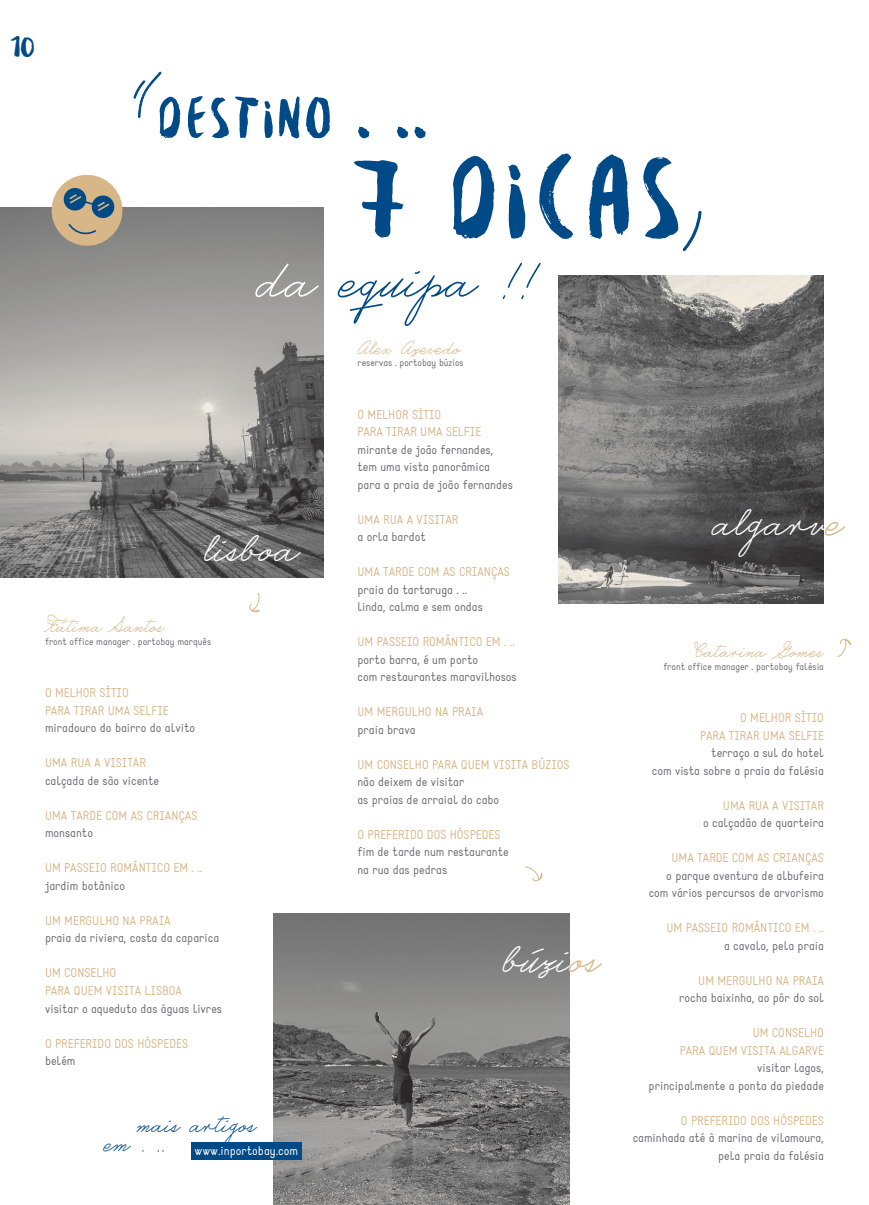
<style>
.page{position:relative;width:869px;height:1205px;background:#fff}
.page>*{position:absolute;margin:0;border:0;box-sizing:border-box;transform-origin:0 0}
.t1{font:125px "Besom";letter-spacing:.03em;color:#004a87}
.t2{font:62.5px "Besom";letter-spacing:.03em;color:#004a87}
.t3{font:56.25px "Castro Script";color:#004a87}
.t4{font:43.75px "Castro Script";letter-spacing:.005em;color:#fff}
.t5{font:31.25px "Besom";color:#004a87}
.t6{font:25px/18.8px "Castro Script";color:#004a87}
.t7{font:20px "Castro Script";color:#d7b688}
.t8{font:12.5px/17.5px "Static";color:#6d6f71}
.t9{font:12.5px/17.5px "Static";color:#d7b688}
.t10{font:12.5px "Static";color:#fff}
.t11{font:10px "Static";color:#6d6f71}
.s1{color:#fff}
.s2{color:#d7b688}
</style>
<div class="page">
<img style="left:0;top:207px;width:324px;height:371px">
<img style="left:558px;top:276px;width:265px;height:327px">
<img style="left:273px;top:913px;width:296px;height:292px">
<svg style="left:249px;top:592px;width:11px;height:21px"></svg>
<svg style="left:525px;top:866px;width:18px;height:16px"></svg>
<svg style="left:361px;top:202px;width:42px;height:8px"></svg>
<svg style="left:682px;top:211px;width:19px;height:40px"></svg>
<svg style="left:133px;top:71px;width:29px;height:47px"></svg>
<svg style="left:837px;top:639px;width:14px;height:18px"></svg>
<div style="left:190px;top:1142px;width:111px;height:18px;background:#004a87"></div>
<svg style="left:48px;top:174px;width:78px;height:76px;background:#afa897"></svg>
<h3 class="t5" style="left:10px;top:24px;width:26px">10</h3>
<h2 class="t2" style="left:156px;top:72px;width:272px">DESTINO . ..</h2>
<h1 class="t1" style="left:352px;top:107px;width:331px">7 DICAS</h1>
<h3 class="t3" style="left:259px;top:244px;width:281px"><span class="s1">da</span> equipa !!</h3>
<h3 class="t4" style="left:206px;top:520px;width:95px">lisboa</h3>
<h3 class="t7" style="left:45px;top:614px;width:121px">Fátima Santos</h3>
<p class="t11" style="left:45px;top:635px;width:167px">front office manager . portobay marquês</p>
<p class="t9" style="left:45px;top:685px;width:125px">O MELHOR SÍTIO<br>PARA TIRAR UMA SELFIE</p>
<p class="t8" style="left:45px;top:720px;width:152px">miradouro do bairro do alvito</p>
<p class="t9" style="left:45px;top:755px;width:102px">UMA RUA A VISITAR</p>
<p class="t8" style="left:45px;top:772px;width:116px">calçada de são vicente</p>
<p class="t9" style="left:45px;top:807px;width:154px">UMA TARDE COM AS CRIANÇAS</p>
<p class="t8" style="left:45px;top:825px;width:49px">monsanto</p>
<p class="t9" style="left:45px;top:860px;width:159px">UM PASSEIO ROMÂNTICO EM . ..</p>
<p class="t8" style="left:45px;top:877px;width:81px">jardim botânico</p>
<p class="t9" style="left:45px;top:912px;width:127px">UM MERGULHO NA PRAIA</p>
<p class="t8" style="left:45px;top:930px;width:175px">praia da riviera, costa da caparica</p>
<p class="t9" style="left:45px;top:965px;width:138px">UM CONSELHO<br>PARA QUEM VISITA LISBOA</p>
<p class="t8" style="left:45px;top:1000px;width:178px">visitar o aqueduto das águas livres</p>
<p class="t9" style="left:45px;top:1035px;width:144px">O PREFERIDO DOS HÓSPEDES</p>
<p class="t8" style="left:45px;top:1052px;width:32px">belém</p>
<h3 class="t6" style="left:105px;top:1114px;width:153px;text-indent:32px">mais artigos em . ..</h3>
<p class="t10" style="left:194px;top:1143px;width:105px">www.inportobay.com</p>
<h3 class="t7" style="left:357px;top:335px;width:105px">Alex Azevedo</h3>
<p class="t11" style="left:357px;top:357px;width:108px">reservas . portobay búzios</p>
<p class="t9" style="left:357px;top:406px;width:125px">O MELHOR SÍTIO<br>PARA TIRAR UMA SELFIE</p>
<p class="t8" style="left:357px;top:441px;width:157px">mirante de joão fernandes, tem uma vista panorâmica para a praia de joão fernandes</p>
<p class="t9" style="left:357px;top:511px;width:102px">UMA RUA A VISITAR</p>
<p class="t8" style="left:357px;top:528px;width:70px">a orla bardot</p>
<p class="t9" style="left:357px;top:563px;width:154px">UMA TARDE COM AS CRIANÇAS</p>
<p class="t8" style="left:357px;top:581px;width:127px">praia da tartaruga . .. linda, calma e sem ondas</p>
<p class="t9" style="left:357px;top:633px;width:159px">UM PASSEIO ROMÂNTICO EM . ..</p>
<p class="t8" style="left:357px;top:651px;width:161px">porto barra, é um porto<br>com restaurantes maravilhosos</p>
<p class="t9" style="left:357px;top:703px;width:127px">UM MERGULHO NA PRAIA</p>
<p class="t8" style="left:357px;top:721px;width:60px">praia brava</p>
<p class="t9" style="left:357px;top:756px;width:213px">UM CONSELHO PARA QUEM VISITA BÚZIOS</p>
<p class="t8" style="left:357px;top:773px;width:143px">não deixem de visitar<br>as praias de arraial do cabo</p>
<p class="t9" style="left:357px;top:826px;width:144px">O PREFERIDO DOS HÓSPEDES</p>
<p class="t8" style="left:357px;top:843px;width:153px">fim de tarde num restaurante na rua das pedras</p>
<h3 class="t4" style="left:504px;top:931px;width:98px">búzi<span class="s2">os</span></h3>
<h3 class="t4" style="left:715px;top:494px;width:130px">algarv<span class="s2">e</span></h3>
<h3 class="t7" style="left:694px;top:639px;width:131px">Catarina Gomes</h3>
<p class="t11" style="left:663px;top:660px;width:162px">front office manager . portobay falésia</p>
<p class="t9" style="left:699px;top:709px;width:125px;text-align:right">O MELHOR SÍTIO<br>PARA TIRAR UMA SELFIE</p>
<p class="t8" style="left:651px;top:744px;width:173px;text-align:right">terraço a sul do hotel<br>com vista sobre a praia da falésia</p>
<p class="t9" style="left:722px;top:797px;width:102px">UMA RUA A VISITAR</p>
<p class="t8" style="left:702px;top:814px;width:122px">o calçadão de quarteira</p>
<p class="t9" style="left:671px;top:849px;width:154px">UMA TARDE COM AS CRIANÇAS</p>
<p class="t8" style="left:648px;top:867px;width:177px;text-align:right">o parque aventura de albufeira com vários percursos de arvorismo</p>
<p class="t9" style="left:666px;top:919px;width:159px">UM PASSEIO ROMÂNTICO EM . ..</p>
<p class="t8" style="left:723px;top:937px;width:101px">a cavalo, pela praia</p>
<p class="t9" style="left:698px;top:972px;width:127px">UM MERGULHO NA PRAIA</p>
<p class="t8" style="left:678px;top:989px;width:146px">rocha baixinha, ao pôr do sol</p>
<p class="t9" style="left:679px;top:1024px;width:145px;text-align:right">UM CONSELHO<br>PARA QUEM VISITA ALGARVE</p>
<p class="t8" style="left:648px;top:1059px;width:177px;text-align:right">visitar lagos,<br>principalmente a ponta da piedade</p>
<p class="t9" style="left:680px;top:1112px;width:144px">O PREFERIDO DOS HÓSPEDES</p>
<p class="t8" style="left:632px;top:1129px;width:193px;text-align:right">caminhada até à marina de vilamoura, pela praia da falésia</p>
</div>
